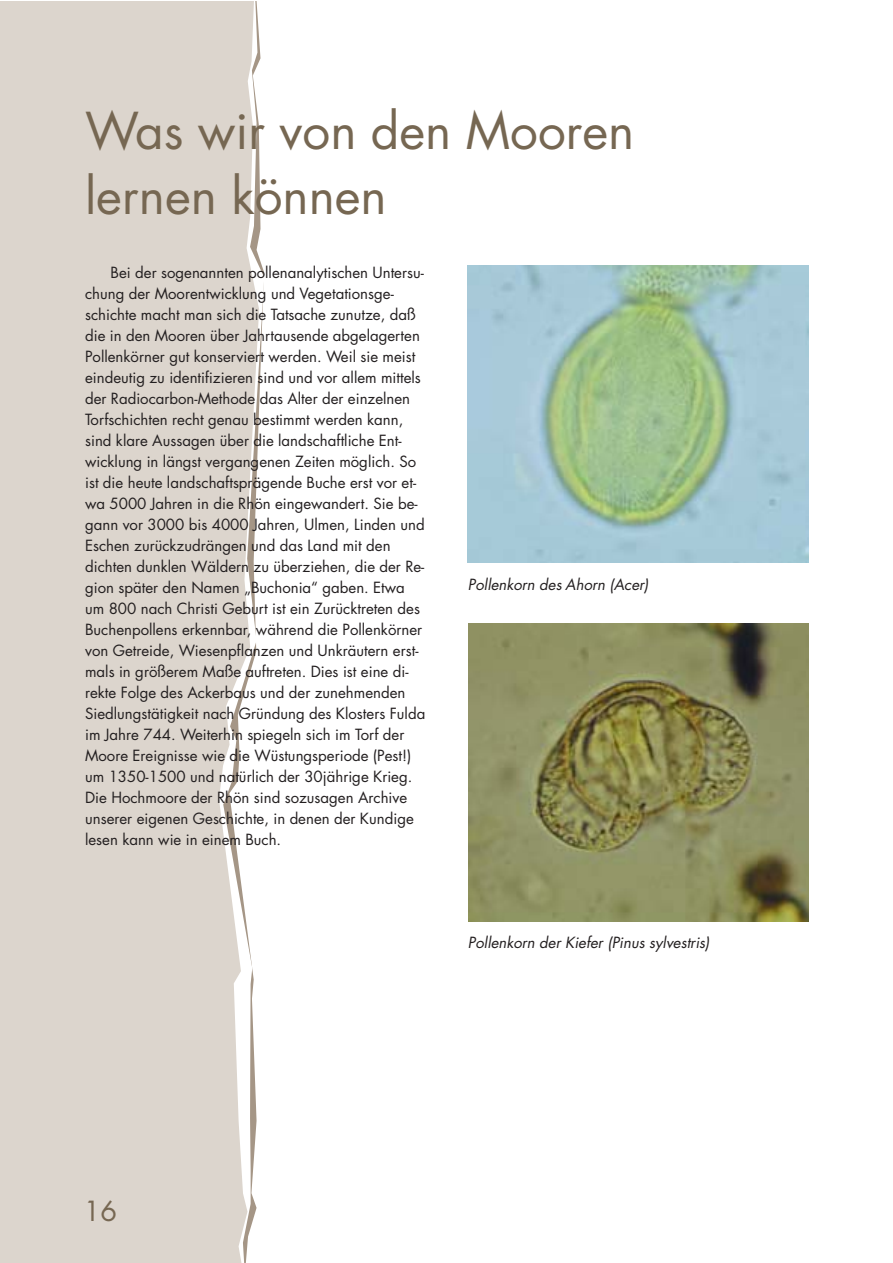
<style>
.page{position:relative;width:893px;height:1263px;background:#fff}
.page>*{position:absolute;margin:0;border:0;box-sizing:border-box;transform-origin:0 0}
.t1{font:49.5px/64.9px "Futura";color:#766752}
.t2{font:27px "Futura";color:#766752}
.t3{font:15px/21px "Futura";color:#231f20}
.t4{font:italic 15px "Futura";color:#231f20}
</style>
<div class="page">
<div style="left:1px;top:2px;width:258px;height:1260px;background:#dcd5cd"></div>
<img style="left:468px;top:265px;width:340px;height:298px">
<img style="left:468px;top:624px;width:340px;height:297px">
<h1 class="t1" style="left:85px;top:102px;width:550px">Was wir von den Mooren lernen können</h1>
<p class="t3" style="left:85px;top:263px;width:342px;text-indent:26px">Bei der sogenannten pollenanalytischen Untersu&shy;chung der Moorentwicklung und Vegetationsge&shy;schichte macht man sich die Tatsache zunutze, daß die in den Mooren über Jahrtausende abgelagerten Pollenkörner gut konserviert werden. Weil sie meist eindeutig zu identifizieren sind und vor allem mittels der Radiocarbon-Methode das Alter der einzelnen Torfschichten recht genau bestimmt werden kann, sind klare Aussagen über die landschaftliche Ent&shy;wicklung in längst vergangenen Zeiten möglich. So ist die heute landschaftsprägende Buche erst vor et&shy;wa 5000 Jahren in die Rhön eingewandert. Sie be&shy;gann vor 3000 bis 4000 Jahren, Ulmen, Linden und Eschen zurückzudrängen und das Land mit den dichten dunklen Wäldern zu überziehen, die der Re&shy;gion später den Namen „Buchonia“ gaben. Etwa um 800 nach Christi Geburt ist ein Zurücktreten des Buchenpollens erkennbar, während die Pollenkörner von Getreide, Wiesenpflanzen und Unkräutern erst&shy;mals in größerem Maße auftreten. Dies ist eine di&shy;rekte Folge des Ackerbaus und der zunehmenden Siedlungstätigkeit nach Gründung des Klosters Fulda im Jahre 744. Weiterhin spiegeln sich im Torf der Moore Ereignisse wie die Wüstungsperiode (Pest!) um 1350-1500 und natürlich der 30jährige Krieg.<br>Die Hochmoore der Rhön sind sozusagen Archive unserer eigenen Geschichte, in denen der Kundige lesen kann wie in einem Buch.</p>
<p class="t4" style="left:468px;top:578px;width:182px">Pollenkorn des Ahorn (Acer)</p>
<p class="t4" style="left:468px;top:935px;width:243px">Pollenkorn der Kiefer (Pinus sylvestris)</p>
<h2 class="t2" style="left:84px;top:1199px;width:35px">16</h2>
</div>
